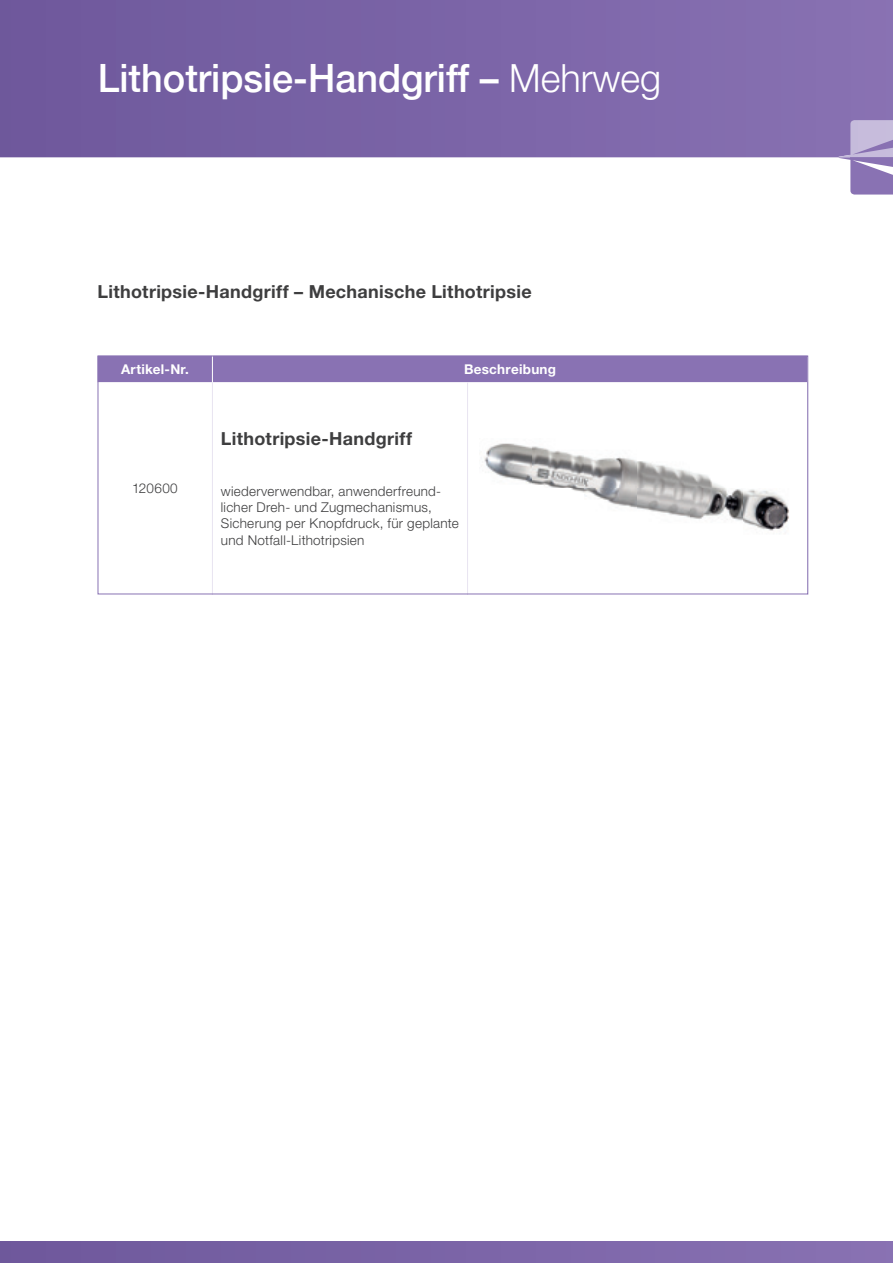
<style>
.page{position:relative;width:893px;height:1263px;background:#fff}
.page>*{position:absolute;margin:0;border:0;box-sizing:border-box;transform-origin:0 0}
.t1{font:500 39px "Helvetica Neue LT Pro";color:#fff}
.t2{font:700 18px "Helvetica Neue LT Std";letter-spacing:.015em;color:#3e3e3f}
.t3{font:300 13.5px/16.2px "Helvetica Neue LT Std";letter-spacing:.02em;color:#3e3e3f}
.t4{font:700 13.5px "Helvetica Neue LT Std";letter-spacing:.02em;color:#fff}
.s1{font-family:"Helvetica Neue LT Std";font-weight:300}
</style>
<div class="page">
<svg style="left:0;top:0;width:893px;height:157px;background:#7a64a6"></svg>
<div style="left:0;top:1242px;width:893px;height:21px;background:#7b64a7"></div>
<svg style="left:838px;top:120px;width:55px;height:75px;background:#b0a1cc"></svg>
<svg style="left:100px;top:382px;width:706px;height:1px"></svg>
<hr style="left:212px;top:382px;width:1px;height:212px;background:#e8e4f1">
<hr style="left:467px;top:382px;width:1px;height:212px;background:#e8e4f1">
<div style="left:100px;top:358px;width:706px;height:24px;background:#8972b3"></div>
<img style="left:484px;top:443px;width:305px;height:88px">
<div style="left:98px;top:356px;width:710px;height:238px;border:1px solid #8972b3"></div>
<h1 class="t1" style="left:98px;top:54px;width:565px">Lithotripsie-Handgriff – <span class="s1">Mehrweg</span></h1>
<h2 class="t2" style="left:98px;top:280px;width:436px">Lithotripsie-Handgriff – Mechanische Lithotripsie</h2>
<p class="t4" style="left:121px;top:361px;width:69px">Artikel-Nr.</p>
<p class="t4" style="left:464px;top:361px;width:94px">Beschreibung</p>
<p class="t3" style="left:132px;top:480px;width:47px">120600</p>
<h2 class="t2" style="left:221px;top:428px;width:193px">Lithotripsie-Handgriff</h2>
<p class="t3" style="left:221px;top:483px;width:239px">wiederverwendbar, anwenderfreund&shy;licher Dreh- und Zugmechanismus, Sicherung per Knopfdruck, für geplante und Notfall-Lithotripsien</p>
</div>
